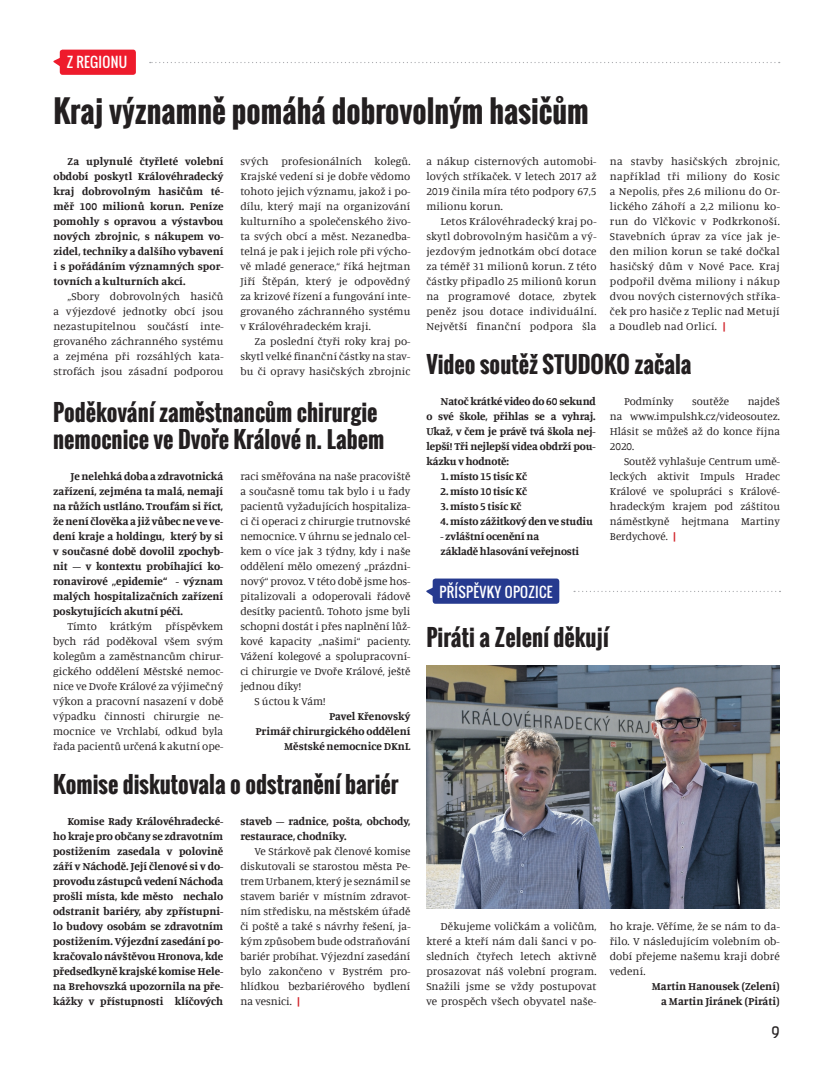
<style>
.page{position:relative;width:833px;height:1081px;background:#fff}
.page>*{position:absolute;margin:0;border:0;box-sizing:border-box;transform-origin:0 0}
.t1{font:700 30px "Oswald";color:#231f20}
.t2{font:700 22.5px/27px "Oswald";color:#231f20}
.t3{font:15px "Kelson Sans";color:#231f20}
.t4{font:13.75px "Oswald";letter-spacing:.02em;color:#fff}
.t5{font:11.25px/15px "Manuale";color:#231f20;text-align:justify}
.t6{font:700 11.25px/15px "Manuale";color:#231f20;text-align:justify}
.t7{font:11.12px/15px "Manuale";letter-spacing:.01em;color:#231f20;text-align:justify}
.t8{font:700 11.12px/15px "Manuale";letter-spacing:-.01em;color:#231f20;text-align:justify}
.s1{font-weight:700;font-size:11.25px;color:#d1232a}
.s2{font-size:11.12px}
.s3{font-weight:700;color:#d1232a}
</style>
<div class="page">
<svg style="left:574px;top:591px;width:206px;height:1px"></svg>
<svg style="left:426px;top:586px;width:7px;height:13px"></svg>
<div style="left:433px;top:578px;width:126px;height:26px;background:#263a8f;border-radius:3px"></div>
<svg style="left:150px;top:62px;width:629px;height:1px"></svg>
<svg style="left:53px;top:56px;width:7px;height:13px"></svg>
<div style="left:60px;top:50px;width:76px;height:25px;background:#ee1b2c;border-radius:3px"></div>
<img style="left:426px;top:666px;width:354px;height:243px">
<p class="t4" style="left:67px;top:52px;width:8px">ZREG</p>
<p class="t4" style="left:99px;top:52px;width:30px">IONU</p>
<h1 class="t1" style="left:53px;top:88px;width:537px">Kraj významně pomáhá dobrovolným hasičům</h1>
<p class="t8" style="left:53px;top:153px;width:172px;text-indent:14px">Za uplynulé čtyřleté volební období poskytl Královéhradecký kraj dobrovolným hasičům té&shy;měř 100 milionů korun. Peníze pomohly s opravou a výstavbou nových zbrojnic, s nákupem vo&shy;zidel, techniky a dalšího vybavení i s pořádáním významných spor&shy;tovních a kulturních akcí.</p>
<p class="t7" style="left:53px;top:288px;width:172px;text-indent:14px">„Sbory dobrovolných hasičů a výjezdové jednotky obcí jsou nezastupitelnou součástí inte&shy;grovaného záchranného systému a zejména při rozsáhlých kata&shy;strofách jsou zásadní podporou</p>
<p class="t7" style="left:610px;top:153px;width:171px">na stavby hasičských zbrojnic, například tři miliony do Kosic a Nepolis, přes 2,6 milionu do Or&shy;lického Záhoří a 2,2 milionu ko&shy;run do Vlčkovic v Podkrkonoší.<br>Stavebních úprav za více jak je&shy;den milion korun se také dočkal hasičský dům v Nové Pace. Kraj podpořil dvěma miliony i nákup dvou nových cisternových stříka&shy;ček pro hasiče z Teplic nad Metují a Doudleb nad Orlicí. <span class="s1">|</span></p>
<p class="t7" style="left:426px;top:153px;width:172px">a nákup cisternových automobi&shy;lových stříkaček. V letech 2017 až 2019 činila míra této podpory 67,5 milionu korun.</p>
<p class="t7" style="left:426px;top:213px;width:172px;text-indent:14px">Letos Královéhradecký kraj po&shy;skytl dobrovolným hasičům a vý&shy;jezdovým jednotkám obcí dotace za téměř 31 milionů korun. Z této částky připadlo 25 milionů korun na programové dotace, zbytek peněz jsou dotace individuální.<br>Největší finanční podpora šla</p>
<p class="t7" style="left:240px;top:153px;width:172px">svých profesionálních kolegů.<br>Krajské vedení si je dobře vědomo tohoto jejich významu, jakož i po&shy;dílu, který mají na organizování kulturního a společenského živo&shy;ta svých obcí a měst. Nezanedba&shy;telná je pak i jejich role při výcho&shy;vě mladé generace,“ říká hejtman Jiří Štěpán, který je odpovědný za krizové řízení a fungování inte&shy;grovaného záchranného systému v Královéhradeckém kraji.</p>
<p class="t7" style="left:240px;top:333px;width:172px;text-indent:14px">Za poslední čtyři roky kraj po&shy;skytl velké finanční částky na stav&shy;bu či opravy hasičských zbrojnic</p>
<h2 class="t2" style="left:426px;top:351px;width:267px">Video soutěž STUDOKO začala</h2>
<p class="t8" style="left:426px;top:393px;width:171px;text-indent:14px">Natoč krátké video do 60 sekund o své škole, přihlas se a vyhraj.<br>Ukaž, v čem je právě tvá škola nej&shy;lepší! Tři nejlepší videa obdrží pou&shy;kázku v hodnotě:</p>
<p class="t8" style="left:440px;top:468px;width:88px">1. místo 15 tisíc Kč</p>
<p class="t8" style="left:440px;top:483px;width:88px">2. místo 10 tisíc Kč</p>
<p class="t8" style="left:440px;top:498px;width:82px">3. místo 5 tisíc Kč</p>
<p class="t8" style="left:440px;top:513px;width:154px">4. místo zážitkový den ve studiu</p>
<p class="t8" style="left:440px;top:528px;width:140px">- zvláštní ocenění na základě hlasování veřejnosti</p>
<p class="t7" style="left:610px;top:393px;width:172px;text-indent:138px">najdeš na www.impulshk.cz/videosoutez.<br>Hlásit se můžeš až do konce října 2020.</p>
<p class="t7" style="left:610px;top:453px;width:172px;text-indent:14px">Soutěž vyhlašuje Centrum umě&shy;leckých aktivit Impuls Hradec Králové ve spolupráci s Králové&shy;hradeckým krajem pod záštitou náměstkyně hejtmana Martiny Berdychové. <span class="s1">|</span></p>
<p class="t7" style="left:624px;top:393px;width:51px">Podmínky</p>
<p class="t7" style="left:692px;top:393px;width:38px">soutěže</p>
<h2 class="t2" style="left:53px;top:399px;width:333px">Poděkování zaměstnancům chirurgie nemocnice ve Dvoře Králové n. Labem</h2>
<p class="t6" style="left:53px;top:468px;width:172px;text-indent:17px">Je nelehká doba a zdravotnická zařízení, zejména ta malá, nemají na růžích ustláno. Troufám si říct, že není člověka a již vůbec ne ve ve&shy;dení kraje a holdingu, který by si v současné době dovolil zpochyb&shy;nit – v kontextu probíhající ko&shy;ronavirové „epidemie“ - význam malých hospitalizačních zařízení poskytujících akutní péči.</p>
<p class="t5" style="left:53px;top:618px;width:172px;text-indent:14px">Tímto krátkým příspěvkem bych rád poděkoval všem svým kolegům a zaměstnancům chirur&shy;gického oddělení Městské nemoc&shy;nice ve Dvoře Králové za výjimečný výkon a pracovní nasazení v době výpadku činnosti chirurgie ne&shy;mocnice ve Vrchlabí, odkud byla řada pacientů určená k akutní ope-</p>
<p class="t5" style="left:240px;top:468px;width:172px">raci směřována na naše pracoviště</p>
<p class="t5" style="left:240px;top:483px;width:172px">a současně tomu tak bylo i u řady</p>
<p class="t5" style="left:240px;top:498px;width:172px">pacientů vyžadujících hospitaliza-</p>
<p class="t5" style="left:240px;top:513px;width:172px">ci či operaci z chirurgie trutnovské</p>
<p class="t5" style="left:240px;top:528px;width:172px">nemocnice. V úhrnu se jednalo cel-</p>
<p class="t5" style="left:240px;top:543px;width:172px">kem o více jak 3 týdny, kdy i naše</p>
<p class="t5" style="left:240px;top:558px;width:172px">oddělení mělo omezený „prázdni-</p>
<p class="t5" style="left:240px;top:573px;width:172px">nový“ provoz. V této době jsme hos-</p>
<p class="t5" style="left:240px;top:588px;width:172px">pitalizovali a odoperovali řádově</p>
<p class="t5" style="left:240px;top:603px;width:172px">desítky pacientů. Tohoto jsme byli</p>
<p class="t5" style="left:240px;top:618px;width:172px">schopni dostát i přes naplnění lůž-</p>
<p class="t5" style="left:240px;top:633px;width:172px">kové kapacity „našimi“ pacienty.</p>
<p class="t5" style="left:240px;top:648px;width:172px">Vážení kolegové a spolupracovní-</p>
<p class="t5" style="left:240px;top:663px;width:172px">ci chirurgie ve Dvoře Králové, ještě</p>
<p class="t5" style="left:240px;top:678px;width:62px">jednou díky!</p>
<p class="t5" style="left:254px;top:693px;width:73px">S úctou k Vám!</p>
<p class="t6" style="left:255px;top:708px;width:157px;text-align:right">Pavel Křenovský<br>Primář chirurgického oddělení<br>Městské nemocnice DKnL</p>
<h2 class="t2" style="left:53px;top:771px;width:347px">Komise diskutovala o odstranění bariér</h2>
<p class="t6" style="left:53px;top:813px;width:172px;text-indent:14px">Komise Rady Královéhradecké&shy;ho kraje pro občany se zdravotním postižením zasedala v polovině září v Náchodě. Její členové si v do&shy;provodu zástupců vedení Náchoda prošli místa, kde město nechalo odstranit bariéry, aby zpřístupni&shy;lo budovy osobám se zdravotním postižením. Výjezdní zasedání po&shy;kračovalo návštěvou Hronova, kde předsedkyně krajské komise Hele&shy;na Brehovszká upozornila na pře&shy;kážky v přístupnosti klíčových</p>
<p class="t6" style="left:240px;top:813px;width:172px">staveb – radnice, pošta, obchody, restaurace, chodníky.</p>
<p class="t4" style="left:439px;top:582px;width:49px">PŘÍSPĚVKY</p>
<p class="t4" style="left:505px;top:582px;width:42px">OPOZICE</p>
<h2 class="t2" style="left:426px;top:624px;width:184px">Piráti a Zelení děkují</h2>
<p class="t5" style="left:240px;top:843px;width:172px;text-indent:14px">Ve Stárkově pak členové komise diskutovali se starostou města Pe&shy;trem Urbanem, který je seznámil se stavem bariér v místním zdravot&shy;ním středisku, na městském úřadě či poště a také s návrhy řešení, ja&shy;kým způsobem bude odstraňování bariér probíhat. Výjezdní zasedání bylo zakončeno v Bystrém pro&shy;hlídkou bezbariérového bydlení na vesnici<span class="s2">.</span> <span class="s3">|</span></p>
<p class="t5" style="left:426px;top:918px;width:172px;text-indent:14px">Děkujeme voličkám a voličům, které a kteří nám dali šanci v po&shy;sledních čtyřech letech aktivně prosazovat náš volební program.<br>Snažili jsme se vždy postupovat ve prospěch všech obyvatel naše-</p>
<p class="t5" style="left:609px;top:918px;width:172px">ho kraje. Věříme, že se nám to da&shy;řilo. V následujícím volebním ob&shy;dobí přejeme našemu kraji dobré vedení.</p>
<p class="t6" style="left:652px;top:978px;width:129px;text-align:right">Martin Hanousek (Zelení) a Martin Jiránek (Piráti)</p>
<h3 class="t3" style="left:771px;top:1023px;width:10px">9</h3>
</div>
